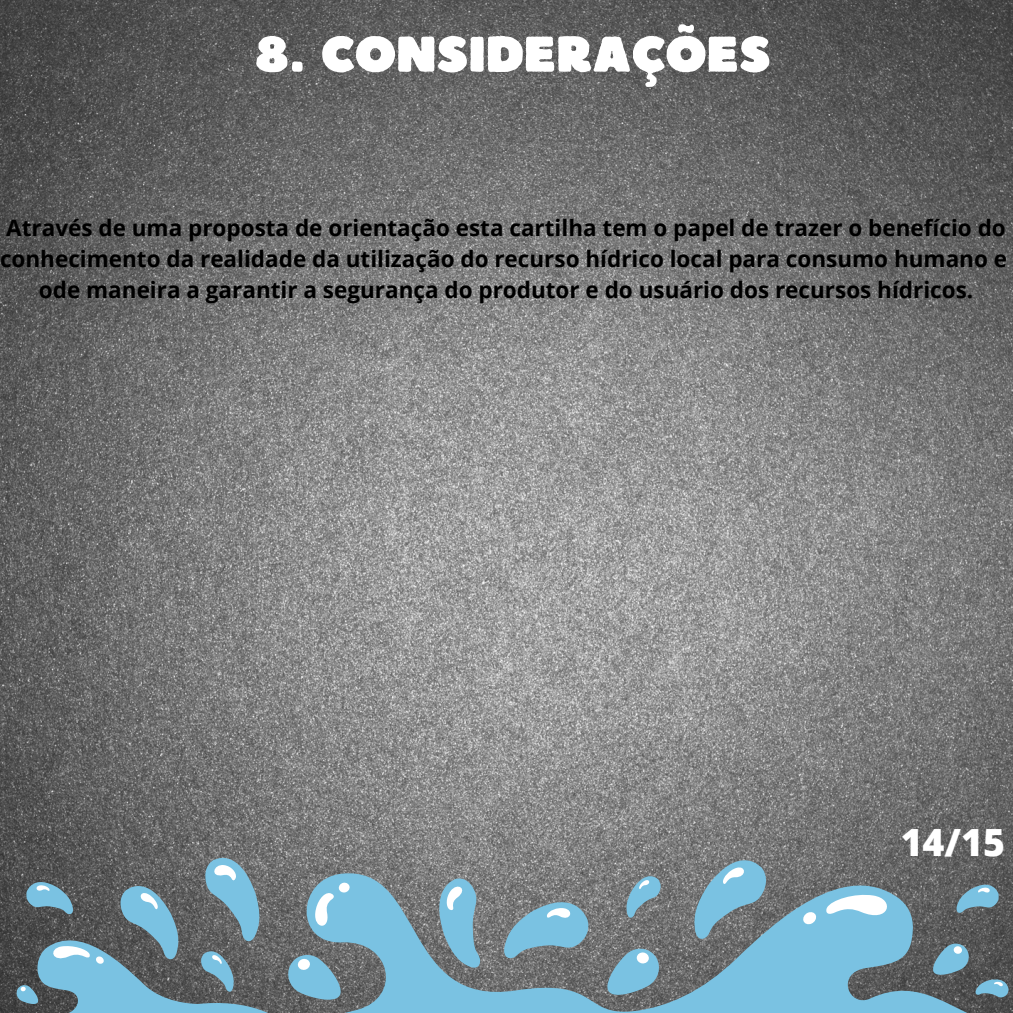
<style>
.page{position:relative;width:1013px;height:1013px;background:#fff}
.page>*{position:absolute;margin:0;border:0;box-sizing:border-box;transform-origin:0 0}
.t1{font:50px "Boulder";color:#fff}
.t2{font:800 37.5px "Open Sans";color:#fff}
.t3{font:700 22.5px/31px "Open Sans";color:#000;text-align:center}
</style>
<div class="page">
<img style="left:0;top:0;width:1012px;height:1012px">
<svg style="left:7px;top:859px;width:1005px;height:153px;background:#6d8691"></svg>
<svg style="left:285px;top:952px;width:60px;height:52px;background:#7499a9"></svg>
<svg style="left:313px;top:882px;width:37px;height:48px"></svg>
<svg style="left:501px;top:886px;width:91px;height:74px;background:#7c9aa8"></svg>
<svg style="left:825px;top:892px;width:70px;height:31px"></svg>
<svg style="left:802px;top:911px;width:14px;height:14px"></svg>
<svg style="left:428px;top:875px;width:54px;height:95px;background:#7d9fae"></svg>
<svg style="left:603px;top:945px;width:58px;height:55px;background:#789bab"></svg>
<svg style="left:693px;top:841px;width:77px;height:101px;background:#7a95a1"></svg>
<svg style="left:15px;top:983px;width:25px;height:23px"></svg>
<svg style="left:930px;top:941px;width:79px;height:58px;background:#5f717a"></svg>
<svg style="left:117px;top:870px;width:63px;height:93px;background:#6a8490"></svg>
<svg style="left:955px;top:876px;width:45px;height:38px;background:#6c8a98"></svg>
<svg style="left:199px;top:844px;width:62px;height:149px;background:#708791"></svg>
<svg style="left:48px;top:944px;width:56px;height:20px"></svg>
<svg style="left:24px;top:872px;width:50px;height:43px;background:#668390"></svg>
<svg style="left:625px;top:867px;width:38px;height:52px;background:#7b95a1"></svg>
<p class="t1" style="left:254px;top:22px;width:518px">8. CONSIDERAÇÕES</p>
<p class="t3" style="left:0;top:212px;width:1008px">Através de uma proposta de orientação esta cartilha tem o papel de trazer o benefício do conhecimento da realidade da utilização do recurso hídrico local para consumo humano e ode maneira a garantir a segurança do produtor e do usuário dos recursos hídricos.</p>
<p class="t2" style="left:900px;top:815px;width:106px">14/15</p>
</div>
